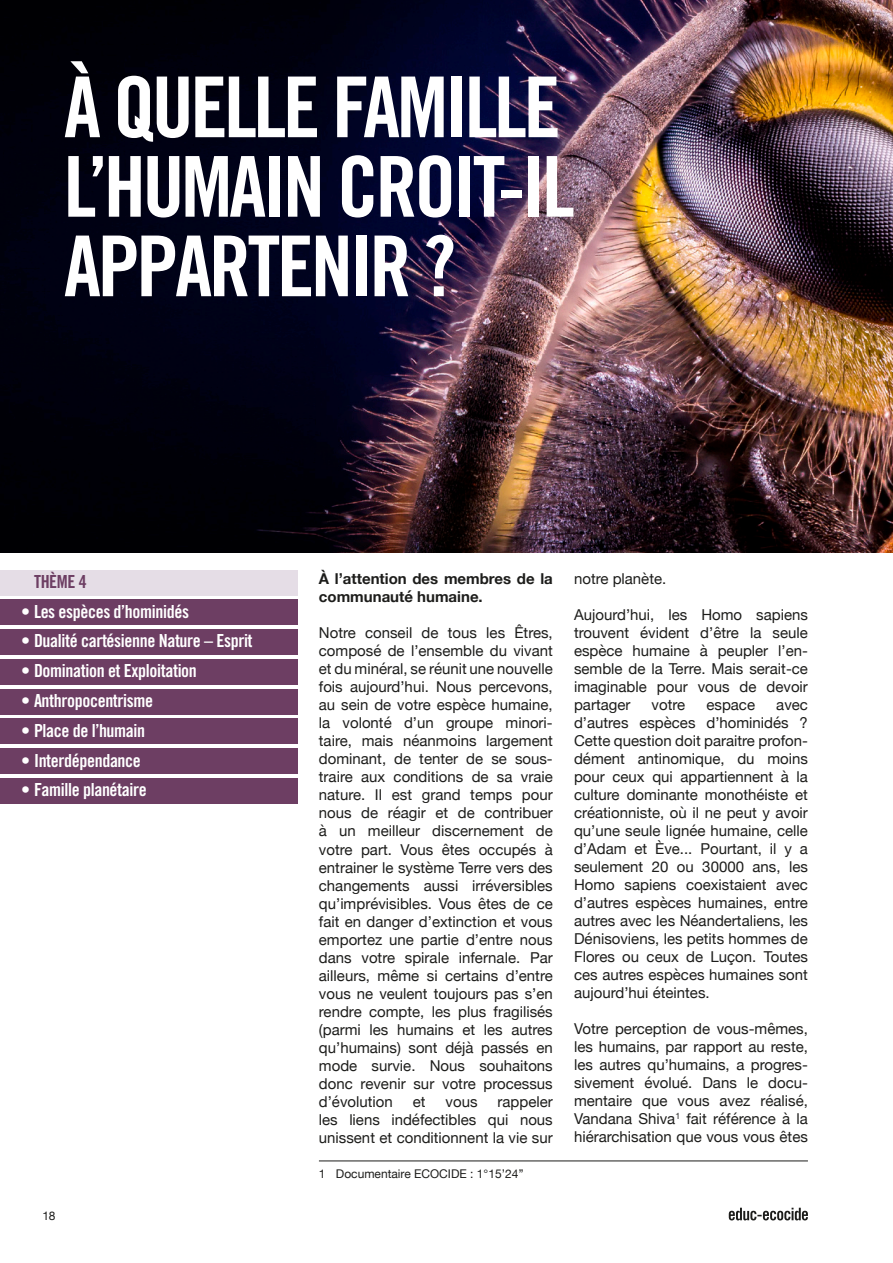
<style>
.page{position:relative;width:893px;height:1263px;background:#fff}
.page>*{position:absolute;margin:0;border:0;box-sizing:border-box;transform-origin:0 0}
.QUESTION_TITRE{font:84px "Trade Gothic LT Std Bd Cn 20";letter-spacing:-.04em;color:#fff}
.MOTS_CLES{font:18px "Trade Gothic LT Std Bd Cn 20";letter-spacing:-.02em;color:#fff}
.MOTS_CLES-2{font:18px "Trade Gothic LT Std Bd Cn 20";letter-spacing:-.02em;color:#6d3e63}
.BODYCOPY{font:15px/18px "Helvetica Neue";color:#1d1d1b;text-align:justify}
.BODYCOPY-2{font:700 15px/18px "Helvetica Neue";color:#1d1d1b}
.FOOTNOTES{font:12px "Helvetica Neue";color:#1d1d1b}
</style>
<div class="page">
<img style="left:0;top:0;width:893px;height:553px">
<hr style="left:319px;top:1160px;width:489px;height:1px;background:#1d1d1b">
<div style="left:0;top:570px;width:298px;height:25px;background:#e5dde6"></div>
<div style="left:0;top:659px;width:298px;height:26px;background:#6d3e63"></div>
<div style="left:0;top:600px;width:298px;height:25px;background:#6d3e63"></div>
<div style="left:0;top:689px;width:298px;height:25px;background:#6d3e63"></div>
<div style="left:0;top:629px;width:298px;height:26px;background:#6d3e63"></div>
<div style="left:0;top:719px;width:298px;height:25px;background:#6d3e63"></div>
<div style="left:0;top:748px;width:298px;height:26px;background:#6d3e63"></div>
<div style="left:0;top:778px;width:298px;height:26px;background:#6d3e63"></div>
<svg style="left:729px;top:1208px;width:79px;height:12px"></svg>
<p class="QUESTION_TITRE" style="left:64px;top:56px;width:498px">À QUELLE FAMILLE</p>
<p class="QUESTION_TITRE" style="left:64px;top:136px;width:512px">L’HUMAIN CROIT-IL</p>
<p class="QUESTION_TITRE" style="left:64px;top:215px;width:394px">APPARTENIR ?</p>
<p class="MOTS_CLES-2" style="left:34px;top:571px;width:54px">THÈME 4</p>
<p class="MOTS_CLES" style="left:21px;top:600px;width:169px">• Les espèces d’hominidés</p>
<p class="MOTS_CLES" style="left:21px;top:630px;width:233px">• Dualité cartésienne Nature – Esprit</p>
<p class="MOTS_CLES" style="left:21px;top:660px;width:177px">• Domination et Exploitation</p>
<p class="MOTS_CLES" style="left:21px;top:690px;width:133px">• Anthropocentrisme</p>
<p class="MOTS_CLES" style="left:21px;top:719px;width:125px">• Place de l’humain</p>
<p class="MOTS_CLES" style="left:21px;top:749px;width:121px">• Interdépendance</p>
<p class="MOTS_CLES" style="left:21px;top:779px;width:127px">• Famille planétaire</p>
<p class="FOOTNOTES" style="left:43px;top:1207px;width:14px">18</p>
<p class="BODYCOPY-2" style="left:319px;top:570px;width:235px">À l’attention des membres de la communauté humaine.</p>
<p class="BODYCOPY" style="left:319px;top:625px;width:235px">Notre conseil de tous les Êtres, composé de l’ensemble du vivant et du minéral, se réunit une nouvelle fois aujourd’hui. Nous percevons, au sein de votre espèce humaine, la volonté d’un groupe minori&shy;taire, mais néanmoins largement dominant, de tenter de se sous&shy;traire aux conditions de sa vraie nature. Il est grand temps pour nous de réagir et de contribuer à un meilleur discernement de votre part. Vous êtes occupés à entrainer le système Terre vers des changements aussi irréversibles qu’imprévisibles. Vous êtes de ce fait en danger d’extinction et vous emportez une partie d’entre nous dans votre spirale infernale. Par ailleurs, même si certains d’entre vous ne veulent toujours pas s’en rendre compte, les plus fragilisés (parmi les humains et les autres qu’humains) sont déjà passés en mode survie. Nous souhaitons donc revenir sur votre processus d’évolution</p>
<p class="BODYCOPY" style="left:319px;top:1093px;width:235px;text-indent:179px">rappeler les liens indéfectibles qui nous unissent et conditionnent la vie sur</p>
<p class="FOOTNOTES" style="left:319px;top:1165px;width:206px">1 Documentaire ECOCIDE : 1°15’24’’</p>
<p class="BODYCOPY" style="left:413px;top:1093px;width:14px">et</p>
<p class="BODYCOPY" style="left:446px;top:1093px;width:33px">vous</p>
<p class="BODYCOPY" style="left:574px;top:571px;width:94px">notre planète.</p>
<p class="BODYCOPY" style="left:574px;top:607px;width:235px">Aujourd’hui, les Homo sapiens trouvent évident d’être la seule espèce humaine à peupler l’en&shy;semble de la Terre. Mais serait-ce imaginable pour vous de devoir partager</p>
<p class="BODYCOPY" style="left:652px;top:697px;width:35px">votre</p>
<p class="BODYCOPY" style="left:706px;top:697px;width:50px">espace</p>
<p class="BODYCOPY" style="left:574px;top:697px;width:235px;text-indent:202px">avec d’autres espèces d’hominidés ?<br>Cette question doit paraitre profon&shy;dément antinomique, du moins pour ceux qui appartiennent à la culture dominante monothéiste et créationniste, où il ne peut y avoir qu’une seule lignée humaine, celle d’Adam et Ève... Pourtant, il y a seulement 20 ou 30000 ans, les Homo sapiens coexistaient avec d’autres espèces humaines, entre autres avec les Néandertaliens, les Dénisoviens, les petits hommes de Flores ou ceux de Luçon. Toutes ces autres espèces humaines sont aujourd’hui éteintes.</p>
<p class="BODYCOPY" style="left:574px;top:1021px;width:235px">Votre perception de vous-mêmes, les humains, par rapport au reste, les autres qu’humains, a progres&shy;sivement évolué. Dans le docu&shy;mentaire que vous avez réalisé, Vandana Shiva<sup>1</sup> fait référence à la hiérarchisation que vous vous êtes</p>
</div>
